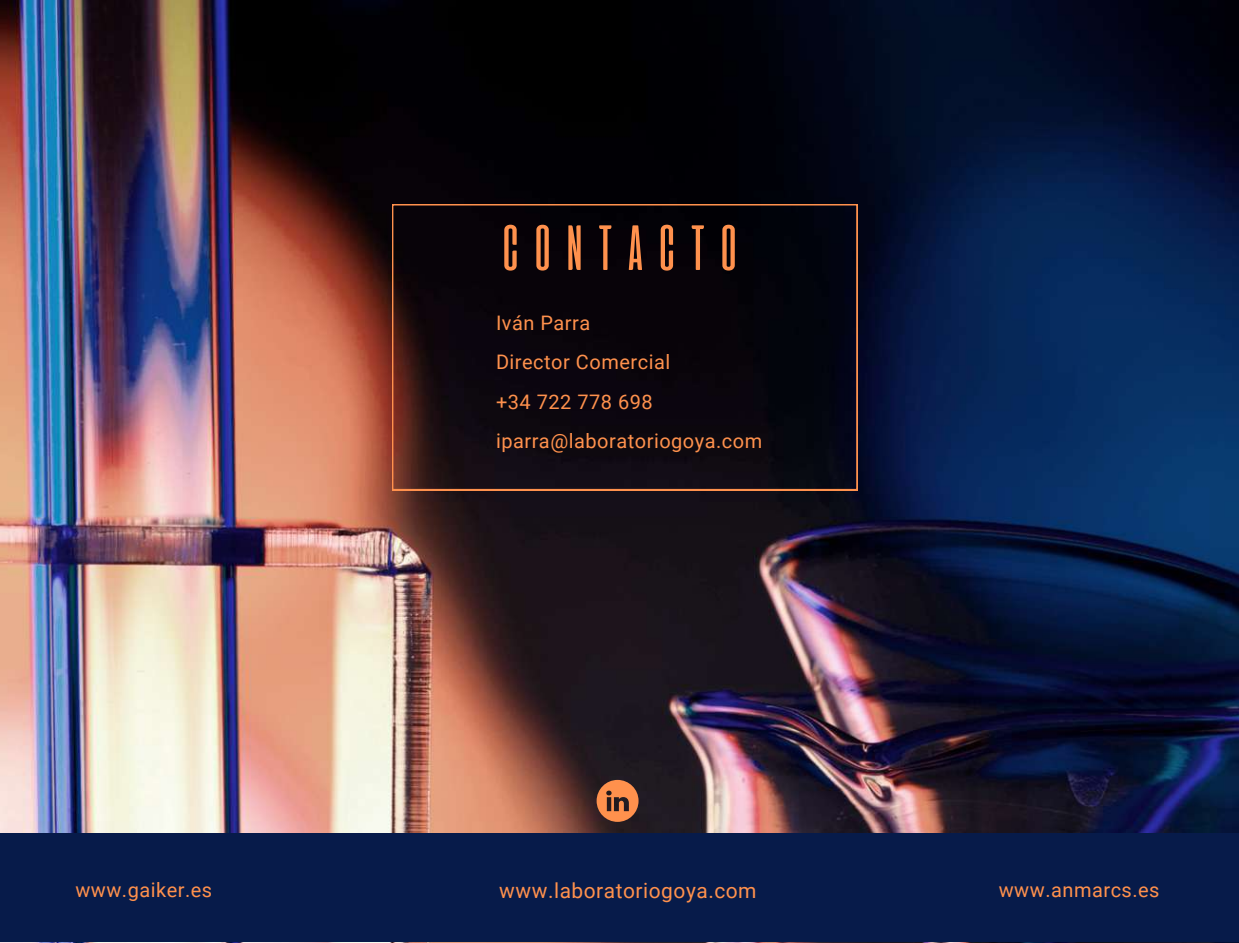
<style>
.page{position:relative;width:1239px;height:943px;background:#fff}
.page>*{position:absolute;margin:0;border:0;box-sizing:border-box;transform-origin:0 0}
.t1{font:63.7px "Alienscows";letter-spacing:.05em;color:#ff914d}
.t2{font:21px "Roboto";letter-spacing:.025em;color:#ff914d}
.t3{font:19.95px/39.4px "Roboto";letter-spacing:.025em;color:#ff914d}
</style>
<div class="page">
<img style="left:0;top:0;width:1239px;height:833px">
<div style="left:0;top:833px;width:1239px;height:108px;background:#071b4a"></div>
<svg style="left:392px;top:204px;width:466px;height:286px;background:#0f080e"></svg>
<svg style="left:597px;top:779px;width:42px;height:42px;background:#b0673d"></svg>
<h1 class="t1" style="left:496px;top:211px;width:248px">CONTACTO</h1>
<p class="t3" style="left:496px;top:303px;width:268px">Iván Parra<br>Director Comercial<br>+34 722 778 698 iparra@laboratoriogoya.com</p>
<p class="t3" style="left:75px;top:870px;width:138px">www.gaiker.es</p>
<p class="t2" style="left:499px;top:878px;width:259px">www.laboratoriogoya.com</p>
<p class="t3" style="left:999px;top:870px;width:162px">www.anmarcs.es</p>
</div>
